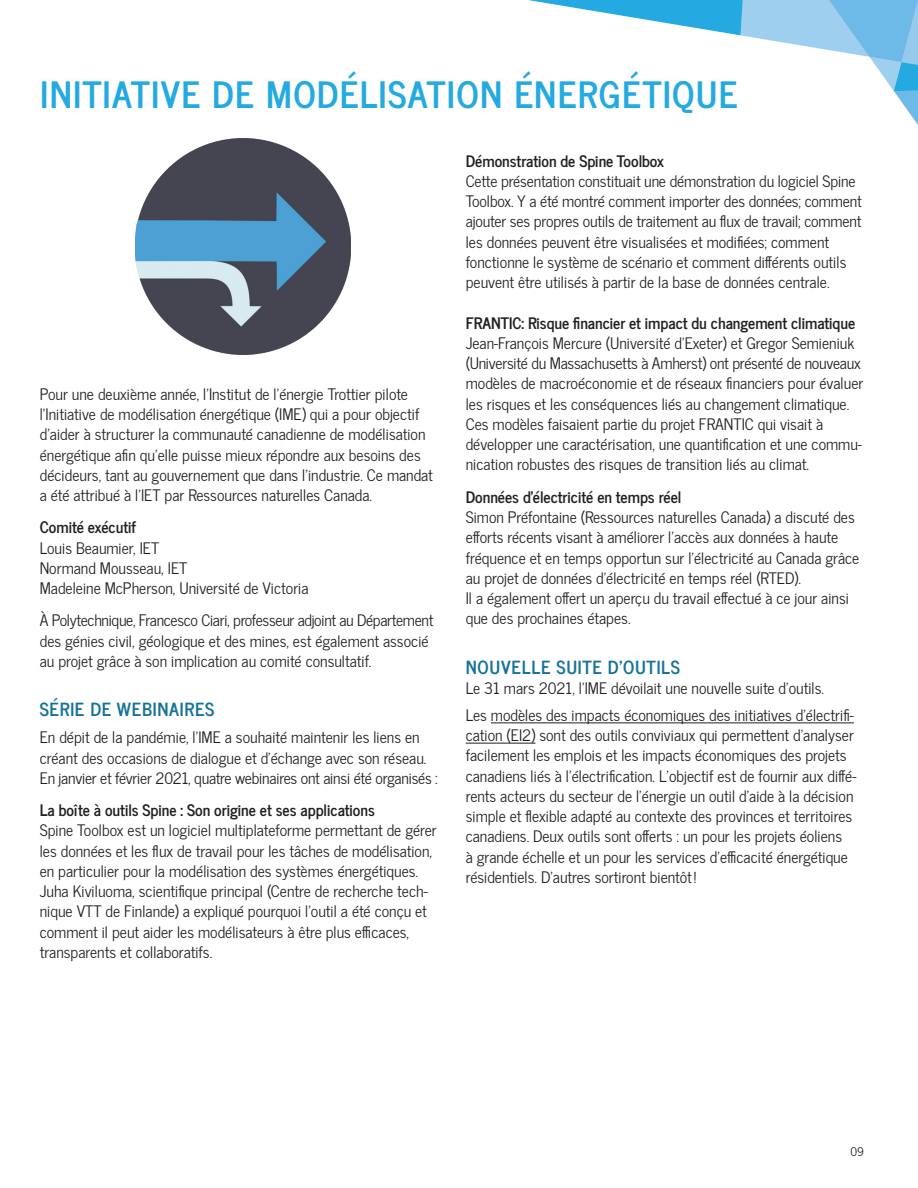
<style>
.page{position:relative;width:918px;height:1188px;background:#fff}
.page>*{position:absolute;margin:0;border:0;box-sizing:border-box;transform-origin:0 0}
.t1{font:700 36px "News Cycle";letter-spacing:.035em;color:#24aae1}
.t2{font:700 18px "News Cycle";letter-spacing:.04em;color:#177399}
.t3{font:15.75px/20.2px "News Cycle";color:#231f20}
.t4{font:700 15.75px "News Cycle";color:#231f20}
.t5{font:12px "News Cycle";color:#231f20}
</style>
<div class="page">
<svg style="left:528px;top:0;width:390px;height:125px"></svg>
<hr style="left:491px;top:722px;width:363px;height:1px;background:#231f20">
<hr style="left:466px;top:743px;width:69px;height:1px;background:#231f20">
<img style="left:135px;top:139px;width:216px;height:215px">
<h1 class="t1" style="left:40px;top:62px;width:699px">INITIATIVE DE MODÉLISATION ÉNERGÉTIQUE</h1>
<p class="t3" style="left:40px;top:383px;width:395px">Pour une deuxième année, l’Institut de l’énergie Trottier pilote l’Initiative de modélisation énergétique (IME) qui a pour objectif d’aider à structurer la communauté canadienne de modélisation énergétique afin qu’elle puisse mieux répondre aux besoins des décideurs, tant au gouvernement que dans l’industrie. Ce mandat a été attribué à l’IET par Ressources naturelles Canada.</p>
<p class="t4" style="left:40px;top:514px;width:98px">Comité exécutif</p>
<p class="t3" style="left:40px;top:537px;width:270px">Louis Beaumier, IET<br>Normand Mousseau, IET<br>Madeleine McPherson, Université de Victoria</p>
<p class="t3" style="left:40px;top:610px;width:395px">À Polytechnique, Francesco Ciari, professeur adjoint au Département des génies civil, géologique et des mines, est également associé au projet grâce à son implication au comité consultatif.</p>
<p class="t2" style="left:40px;top:694px;width:176px">SÉRIE DE WEBINAIRES</p>
<p class="t3" style="left:40px;top:727px;width:400px">En dépit de la pandémie, l’IME a souhaité maintenir les liens en créant des occasions de dialogue et d’échange avec son réseau.<br>En janvier et février 2021, quatre webinaires ont ainsi été organisés :</p>
<p class="t4" style="left:40px;top:796px;width:337px">La boîte à outils Spine : Son origine et ses applications</p>
<p class="t3" style="left:40px;top:820px;width:399px">Spine Toolbox est un logiciel multiplateforme permettant de gérer les données et les flux de travail pour les tâches de modélisation, en particulier pour la modélisation des systèmes énergétiques.<br>Juha Kiviluoma, scientifique principal (Centre de recherche tech&shy;nique VTT de Finlande) a expliqué pourquoi l’outil a été conçu et comment il peut aider les modélisateurs à être plus efficaces, transparents et collaboratifs.</p>
<p class="t4" style="left:466px;top:147px;width:200px">Démonstration de Spine Toolbox</p>
<p class="t3" style="left:466px;top:170px;width:398px">Cette présentation constituait une démonstration du logiciel Spine Toolbox. Y a été montré comment importer des données; comment ajouter ses propres outils de traitement au flux de travail; comment les données peuvent être visualisées et modifiées; comment fonctionne le système de scénario et comment différents outils peuvent être utilisés à partir de la base de données centrale.</p>
<p class="t4" style="left:466px;top:309px;width:391px">FRANTIC: Risque financier et impact du changement climatique</p>
<p class="t3" style="left:466px;top:332px;width:399px">Jean-François Mercure (Université d’Exeter) et Gregor Semieniuk (Université du Massachusetts à Amherst) ont présenté de nouveaux modèles de macroéconomie et de réseaux financiers pour évaluer les risques et les conséquences liés au changement climatique.<br>Ces modèles faisaient partie du projet FRANTIC qui visait à développer une caractérisation, une quantification et une commu&shy;nication robustes des risques de transition liés au climat.</p>
<p class="t4" style="left:466px;top:483px;width:217px">Données d’électricité en temps réel</p>
<p class="t3" style="left:466px;top:506px;width:395px">Simon Préfontaine (Ressources naturelles Canada) a discuté des efforts récents visant à améliorer l’accès aux données à haute fréquence et en temps opportun sur l’électricité au Canada grâce au projet de données d’électricité en temps réel (RTED).<br>Il a également offert un aperçu du travail effectué à ce jour ainsi que des prochaines étapes.</p>
<p class="t2" style="left:466px;top:651px;width:216px">NOUVELLE SUITE D’OUTILS</p>
<p class="t3" style="left:466px;top:674px;width:390px;line-height:27px">Le 31 mars 2021, l’IME dévoilait une nouvelle suite d’outils.<br>Les modèles des impacts économiques des initiatives d’électrifi-</p>
<p class="t3" style="left:466px;top:724px;width:392px">cation (EI2) sont des outils conviviaux qui permettent d’analyser facilement les emplois et les impacts économiques des projets canadiens liés à l’électrification. L’objectif est de fournir aux diffé&shy;rents acteurs du secteur de l’énergie un outil d’aide à la décision simple et flexible adapté au contexte des provinces et territoires canadiens. Deux outils sont offerts : un pour les projets éoliens<br>à grande échelle et un pour les services d’efficacité énergétique résidentiels. D’autres sortiront bientôt!</p>
<p class="t5" style="left:851px;top:1142px;width:15px">09</p>
</div>
